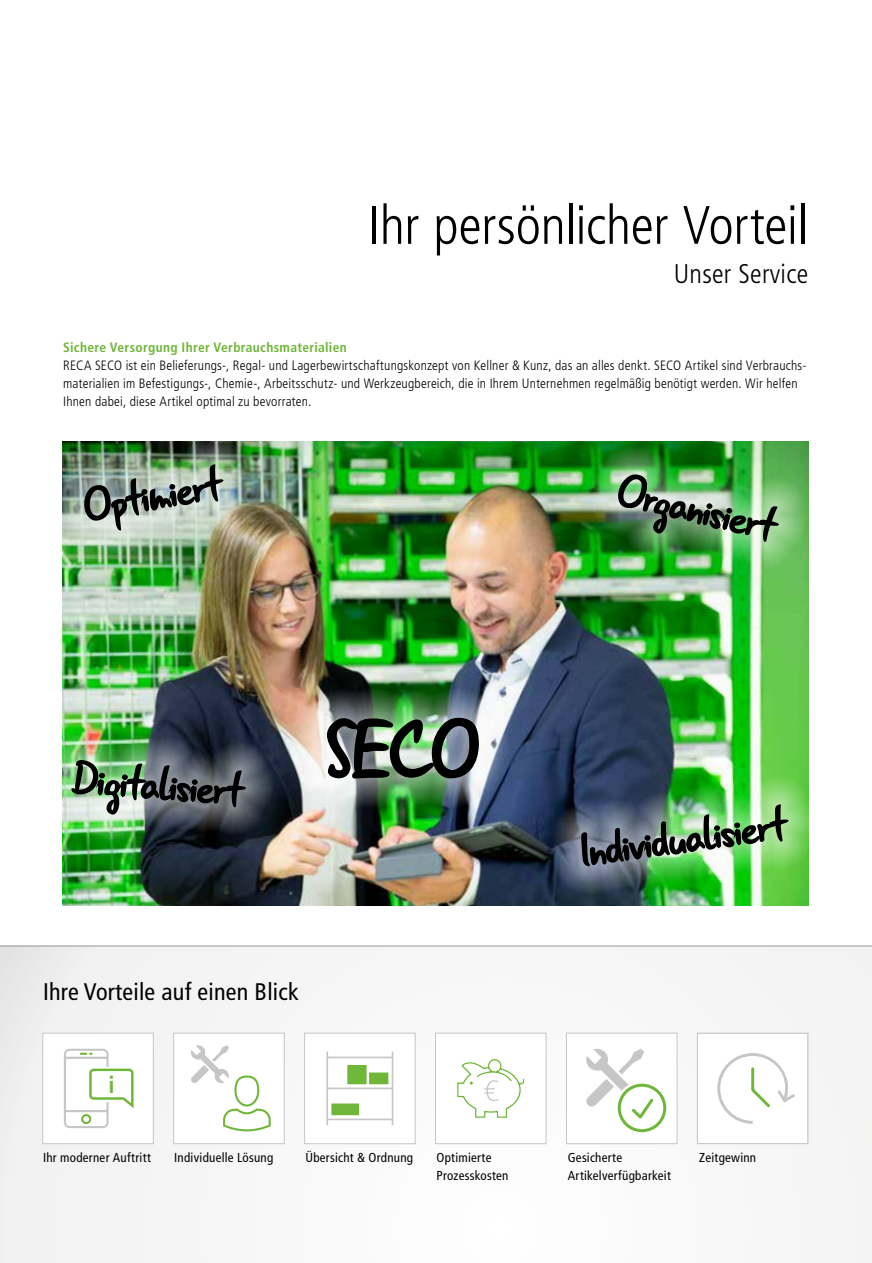
<style>
.page{position:relative;width:872px;height:1263px;background:#fff}
.page>*{position:absolute;margin:0;border:0;box-sizing:border-box;transform-origin:0 0}
.t1{font:80.85px "Gunny Rewritten";color:#000}
.t2{font:300 condensed 54px "Frutiger LT Pro";letter-spacing:-.005em;color:#000}
.t3{font:46.5px "Gunny Rewritten";color:#000}
.t4{font:300 condensed 27px "Frutiger LT Pro";letter-spacing:.01em;color:#000}
.t5{font:condensed 24px "Frutiger LT Pro";letter-spacing:.01em;color:#000}
.t6{font:700 condensed 23.4px "Frutiger LT Pro";color:#6fb639}
.t7{font:300 condensed 13.5px/18px "Frutiger LT Pro";letter-spacing:.015em;color:#000}
.t8{font:700 condensed 13.5px "Frutiger LT Pro";letter-spacing:.025em;color:#6fb639}
.t9{font:condensed 13.05px/18px "Frutiger LT Pro";letter-spacing:.02em;color:#000}
</style>
<div class="page">
<img style="left:63px;top:441px;width:745px;height:464px">
<div style="left:0;top:946px;width:872px;height:317px;background:#f6f6f6"></div>
<hr style="left:0;top:946px;width:872px;height:1px;background:#9d9d9c">
<img style="left:297px;top:688px;width:212px;height:120px">
<img style="left:325px;top:587px;width:156px;height:193px">
<img style="left:62px;top:727px;width:217px;height:129px">
<img style="left:62px;top:441px;width:201px;height:129px">
<img style="left:575px;top:441px;width:234px;height:154px">
<img style="left:545px;top:770px;width:264px;height:133px">
<div style="left:304px;top:1033px;width:111px;height:111px;background:#fff"></div>
<svg style="left:326px;top:1051px;width:67px;height:74px"></svg>
<div style="left:304px;top:1033px;width:111px;height:111px;border:1px solid #c6c6c6"></div>
<div style="left:43px;top:1033px;width:110px;height:111px;background:#fff;border:1px solid #c6c6c6"></div>
<svg style="left:64px;top:1049px;width:70px;height:79px"></svg>
<div style="left:173px;top:1033px;width:111px;height:111px;background:#fff;border:1px solid #c6c6c6"></div>
<svg style="left:191px;top:1045px;width:80px;height:86px"></svg>
<div style="left:435px;top:1033px;width:111px;height:111px;background:#fff;border:1px solid #c6c6c6"></div>
<svg style="left:456px;top:1058px;width:69px;height:60px"></svg>
<div style="left:566px;top:1033px;width:111px;height:111px;background:#fff;border:1px solid #c6c6c6"></div>
<svg style="left:615px;top:1082px;width:53px;height:53px"></svg>
<svg style="left:586px;top:1048px;width:80px;height:84px"></svg>
<div style="left:697px;top:1033px;width:111px;height:111px;background:#fff"></div>
<div style="left:697px;top:1033px;width:111px;height:111px;border:1px solid #c6c6c6"></div>
<svg style="left:717px;top:1053px;width:78px;height:71px"></svg>
<h2 class="t2" style="left:368px;top:194px;width:441px">Ihr persönlicher Vorteil</h2>
<h3 class="t4" style="left:674px;top:258px;width:136px">Unser Service</h3>
<p class="t8" style="left:63px;top:339px;width:285px">Sichere Versorgung Ihrer Verbrauchsmaterialien</p>
<p class="t7" style="left:63px;top:356px;width:744px">RECA SECO ist ein Belieferungs-, Regal- und Lagerbewirtschaftungskonzept von Kellner &amp; Kunz, das an alles denkt. SECO Artikel sind Verbrauchs&shy;materialien im Befestigungs-, Chemie-, Arbeitsschutz- und Werkzeugbereich, die in Ihrem Unternehmen regelmäßig benötigt werden. Wir helfen<br>Ihnen dabei, diese Artikel optimal zu bevorraten.</p>
<h3 class="t3" style="left:78px;top:478px;width:140px;rotate:-10deg">Optimiert</h3>
<h3 class="t3" style="left:624px;top:461px;width:162px;rotate:13deg">Organisiert</h3>
<h3 class="t3" style="left:73px;top:748px;width:172px;rotate:4deg">Digitalisiert</h3>
<h1 class="t1" style="left:325px;top:699px;width:155px">SECO</h1>
<h3 class="t5" style="left:43px;top:977px;width:257px">Ihre Vorteile auf einen Blick</h3>
<h3 class="t6" style="left:108px;top:1071px;width:8px">i</h3>
<h3 class="t3" style="left:576px;top:822px;width:207px;rotate:-8deg">Individualisiert</h3>
<p class="t9" style="left:43px;top:1148px;width:109px">Ihr moderner Auftritt</p>
<p class="t9" style="left:174px;top:1148px;width:101px">Individuelle Lösung</p>
<p class="t9" style="left:305px;top:1148px;width:109px">Übersicht &amp; Ordnung</p>
<p class="t9" style="left:436px;top:1148px;width:56px">Optimierte</p>
<p class="t9" style="left:699px;top:1148px;width:58px">Zeitgewinn</p>
<p class="t9" style="left:436px;top:1166px;width:73px">Prozesskosten</p>
<p class="t9" style="left:568px;top:1148px;width:105px">Gesicherte<br>Artikelverfügbarkeit</p>
</div>
